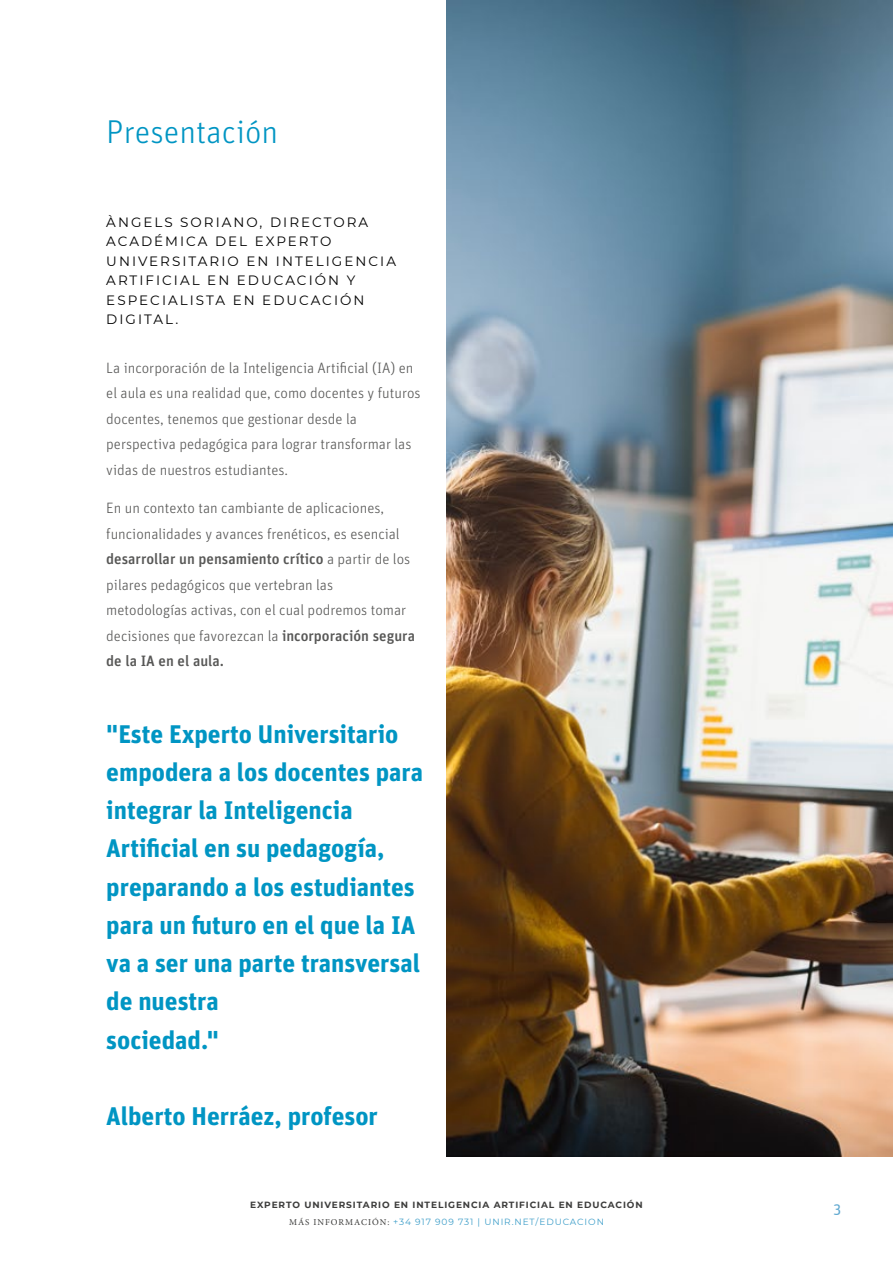
<style>
.page{position:relative;width:893px;height:1263px;background:#fff}
.page>*{position:absolute;margin:0;border:0;box-sizing:border-box;transform-origin:0 0}
.t1{font:300 33px "Unit OT";color:#0095c3}
.t2{font:700 25.5px/38.2px "Unit OT";color:#0095c3}
.t3{font:300 15px/25.5px "Unit OT";color:#575756}
.t4{font:15px "Myriad Pro";color:#5fa8d0}
.t5{font:13.5px/19.5px "Montserrat";letter-spacing:.15em;color:#000}
.t6{font:700 9px/16.5px "Montserrat";letter-spacing:.1em;color:#3c3c3b;text-align:center}
.s1{font-weight:500}
.s2{font-family:"Minion Pro";font-weight:400}
.s3{font-weight:400;color:#3e9ec9}
.s4{font-family:"Unit OT"}
</style>
<div class="page">
<img style="left:446px;top:0;width:447px;height:1157px">
<h1 class="t1" style="left:106px;top:112px;width:173px">Presentación</h1>
<p class="t5" style="left:106px;top:211px;width:291px">ÀNGELS SORIANO, DIRECTORA<br>ACADÉMICA DEL EXPERTO<br>UNIVERSITARIO EN INTELIGENCIA<br>ARTIFICIAL EN EDUCACIÓN Y<br>ESPECIALISTA EN EDUCACIÓN<br>DIGITAL.</p>
<p class="t3" style="left:106px;top:355px;width:316px">La incorporación de la Inteligencia Artificial (IA) en el aula es una realidad que, como docentes y futuros docentes, tenemos que gestionar desde la perspectiva pedagógica para lograr transformar las vidas de nuestros estudiantes.</p>
<p class="t3" style="left:106px;top:495px;width:310px">En un contexto tan cambiante de aplicaciones, funcionalidades y avances frenéticos, es esencial <span class="s1">desarrollar un pensamiento crítico</span> a partir de los pilares pedagógicos que vertebran las metodologías activas, con el cual podremos tomar decisiones que favorezcan la <span class="s1">incorporación segura de la IA en el aula.</span></p>
<h2 class="t2" style="left:106px;top:714px;width:318px">"Este Experto Universitario empodera a los docentes para integrar la Inteligencia<br>Artificial en su pedagogía, preparando a los estudiantes para un futuro en el que la IA va a ser una parte transversal de nuestra<br>sociedad."</h2>
<h2 class="t2" style="left:106px;top:1097px;width:273px">Alberto Herráez, profesor</h2>
<p class="t6" style="left:250px;top:1196px;width:394px">EXPERTO UNIVERSITARIO EN INTELIGENCIA ARTIFICIAL EN EDUCACIÓN<br><span class="s2">MÁS INFORMACIÓN:</span> <span class="s3">+34 917 909 731 | UNIR.NET/EDUCACION</span></p>
<p class="t4" style="left:812px;top:1200px;width:30px">» <span class="s4">3</span></p>
</div>
